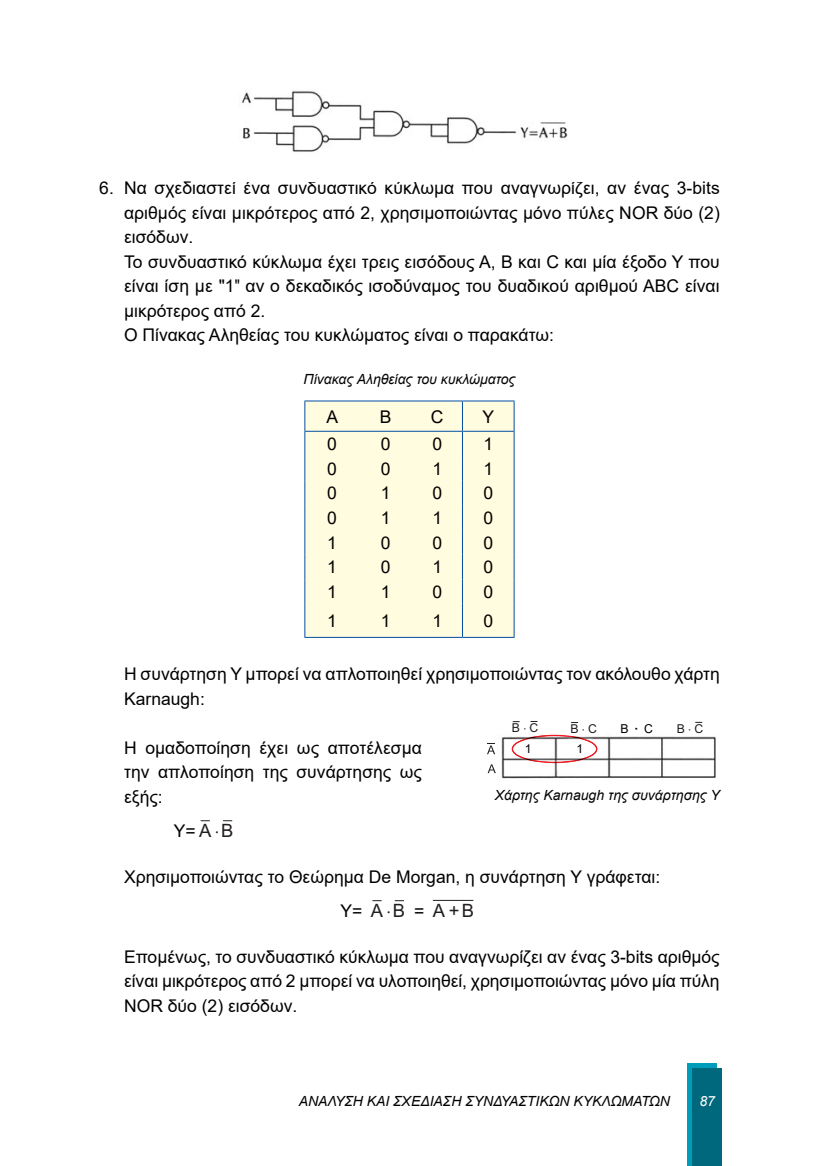
<style>
.page{position:relative;width:819px;height:1166px;background:#fff}
.page>*{position:absolute;margin:0;border:0;box-sizing:border-box;transform-origin:0 0}
.t1{font:18.38px "Arial";color:#231f20}
.t2{font:17.5px/24.5px "Arial";color:#000}
.t3{font:italic 14px "Arial";color:#000}
.t4{font:italic 14px "Arial";color:#fff}
.t5{font:12.25px "Arial";color:#231f20}
.t6{font:12.25px "Arial";color:#000}
.s1{font-family:"Arial Narrow"}
.s2{font-size:18.38px;color:#231f20}
.s3{color:#231f20}
.s4{font-size:17.5px}
.s5{font-size:17.5px;color:#000}
</style>
<div class="page">
<div style="left:687px;top:1063px;width:30px;height:103px;background:#009dbb"></div>
<div style="left:692px;top:1068px;width:30px;height:98px;background:#00687c"></div>
<div style="left:305px;top:401px;width:208px;height:236px;background:#fffcdf"></div>
<hr style="left:304px;top:400px;width:55px;height:1px;background:#034ea2">
<hr style="left:304px;top:401px;width:1px;height:30px;background:#034ea2">
<hr style="left:359px;top:400px;width:53px;height:1px;background:#034ea2">
<hr style="left:412px;top:400px;width:50px;height:1px;background:#034ea2">
<hr style="left:462px;top:400px;width:52px;height:1px;background:#034ea2">
<hr style="left:513px;top:401px;width:1px;height:30px;background:#034ea2">
<hr style="left:304px;top:431px;width:55px;height:1px;background:#034ea2">
<hr style="left:359px;top:431px;width:53px;height:1px;background:#034ea2">
<hr style="left:412px;top:431px;width:50px;height:1px;background:#034ea2">
<hr style="left:462px;top:431px;width:52px;height:1px;background:#034ea2">
<svg style="left:304px;top:432px;width:1px;height:172px"></svg>
<svg style="left:513px;top:432px;width:1px;height:172px"></svg>
<hr style="left:304px;top:604px;width:1px;height:33px;background:#034ea2">
<hr style="left:513px;top:604px;width:1px;height:33px;background:#034ea2">
<hr style="left:304px;top:637px;width:55px;height:1px;background:#034ea2">
<hr style="left:359px;top:637px;width:53px;height:1px;background:#034ea2">
<hr style="left:412px;top:637px;width:50px;height:1px;background:#034ea2">
<hr style="left:462px;top:637px;width:52px;height:1px;background:#034ea2">
<hr style="left:462px;top:401px;width:1px;height:30px;background:#034ea2">
<svg style="left:462px;top:432px;width:1px;height:172px"></svg>
<hr style="left:462px;top:604px;width:1px;height:33px;background:#034ea2">
<hr style="left:433px;top:900px;width:40px;height:1px;background:#231f20">
<img style="left:242px;top:90px;width:326px;height:62px">
<img style="left:487px;top:721px;width:229px;height:58px">
<svg style="left:487px;top:743px;width:8px;height:11px"></svg>
<svg style="left:487px;top:764px;width:9px;height:9px"></svg>
<img style="left:511px;top:735px;width:86px;height:28px">
<p class="t2" style="left:124px;top:176px;width:597px;text-indent:-25px">6. Να σχεδιαστεί ένα συνδυαστικό κύκλωμα που αναγνωρίζει, αν ένας 3-bits αριθμός είναι μικρότερος από 2, χρησιμοποιώντας μόνο πύλες NOR δύο (2) εισόδων.<br>Το συνδυαστικό κύκλωμα έχει τρεις εισόδους A, Β και C και μία έξοδο Υ που είναι ίση με "1<span class="s1">"</span> αν ο δεκαδικός ισοδύναμος του δυαδικού αριθμού ABC είναι μικρότερος από 2.<br>Ο Πίνακας Αληθείας του κυκλώματος είναι ο παρακάτω:</p>
<p class="t3" style="left:303px;top:370px;width:213px">Πίνακας Αληθείας του κυκλώματος</p>
<p class="t2" style="left:326px;top:404px;width:13px">Α</p>
<p class="t2" style="left:379px;top:404px;width:13px">Β</p>
<p class="t2" style="left:431px;top:404px;width:14px">C</p>
<p class="t2" style="left:482px;top:404px;width:13px">Υ</p>
<p class="t2" style="left:327px;top:432px;width:11px">0</p>
<p class="t2" style="left:380px;top:432px;width:11px">0</p>
<p class="t2" style="left:432px;top:432px;width:11px">0</p>
<p class="t2" style="left:483px;top:432px;width:11px">1</p>
<p class="t2" style="left:327px;top:456px;width:11px">0</p>
<p class="t2" style="left:380px;top:456px;width:11px">0</p>
<p class="t2" style="left:432px;top:456px;width:11px">1</p>
<p class="t2" style="left:483px;top:456px;width:11px">1</p>
<p class="t2" style="left:327px;top:481px;width:11px">0</p>
<p class="t2" style="left:380px;top:481px;width:11px">1</p>
<p class="t2" style="left:432px;top:481px;width:11px">0</p>
<p class="t2" style="left:483px;top:481px;width:11px">0</p>
<p class="t2" style="left:327px;top:505px;width:11px">0</p>
<p class="t2" style="left:380px;top:505px;width:11px">1</p>
<p class="t2" style="left:432px;top:505px;width:11px">1</p>
<p class="t2" style="left:483px;top:505px;width:11px">0</p>
<p class="t2" style="left:327px;top:530px;width:11px">1</p>
<p class="t2" style="left:380px;top:530px;width:11px">0</p>
<p class="t2" style="left:432px;top:530px;width:11px">0</p>
<p class="t2" style="left:483px;top:530px;width:11px">0</p>
<p class="t2" style="left:327px;top:555px;width:11px">1</p>
<p class="t2" style="left:380px;top:555px;width:11px">0</p>
<p class="t2" style="left:432px;top:555px;width:11px">1</p>
<p class="t2" style="left:483px;top:555px;width:11px">0</p>
<p class="t2" style="left:327px;top:579px;width:11px">1</p>
<p class="t2" style="left:380px;top:579px;width:11px">1</p>
<p class="t2" style="left:432px;top:579px;width:11px">0</p>
<p class="t2" style="left:483px;top:579px;width:11px">0</p>
<p class="t2" style="left:327px;top:608px;width:11px">1</p>
<p class="t2" style="left:380px;top:608px;width:11px">1</p>
<p class="t2" style="left:432px;top:608px;width:11px">1</p>
<p class="t2" style="left:483px;top:608px;width:11px">0</p>
<p class="t2" style="left:124px;top:662px;width:597px">Η συνάρτηση Υ μπορεί να απλοποιηθεί χρησιμοποιώντας τον ακόλουθο χάρτη<br>Karnaugh:</p>
<p class="t2" style="left:124px;top:735px;width:299px;text-align:justify">Η ομαδοποίηση έχει ως αποτέλεσμα την απλοποίηση της συνάρτησης ως εξής:</p>
<p class="t2" style="left:174px;top:818px;width:61px">Y=<span class="s2">A B</span><span class="s3">⋅</span></p>
<p class="t2" style="left:340px;top:859px;width:321px;line-height:34.5px;text-indent:-216px">Χρησιμοποιώντας το Θεώρημα De Morgan, η συνάρτηση Υ γράφεται:<br>Y= <span class="s2">A B</span><span class="s3">⋅</span></p>
<p class="t5" style="left:512px;top:719px;width:28px">B C⋅</p>
<p class="t5" style="left:570px;top:720px;width:28px">B C⋅</p>
<p class="t5" style="left:676px;top:720px;width:28px">B C⋅</p>
<p class="t6" style="left:620px;top:720px;width:34px">B<span class="s4">·</span>C</p>
<p class="t6" style="left:525px;top:740px;width:8px">1</p>
<p class="t6" style="left:576px;top:740px;width:8px">1</p>
<p class="t3" style="left:494px;top:785px;width:226px">Χάρτης Karnaugh της συνάρτησης Υ</p>
<p class="t1" style="left:414px;top:898px;width:61px"><span class="s5">=</span> A+B</p>
<p class="t2" style="left:124px;top:944px;width:597px;text-align:justify">Επομένως, το συνδυαστικό κύκλωμα που αναγνωρίζει αν ένας 3-bits αριθμός είναι μικρότερος από 2 μπορεί να υλοποιηθεί, χρησιμοποιώντας μόνο μία πύλη NOR δύο (2) εισόδων.</p>
<p class="t3" style="left:298px;top:1092px;width:373px">ΑΝΑΛΥΣΗ ΚΑΙ ΣΧΕΔΙΑΣΗ ΣΥΝΔΥΑΣΤΙΚΩΝ ΚΥΚΛΩΜΑΤΩΝ</p>
<p class="t4" style="left:699px;top:1092px;width:17px">87</p>
</div>
